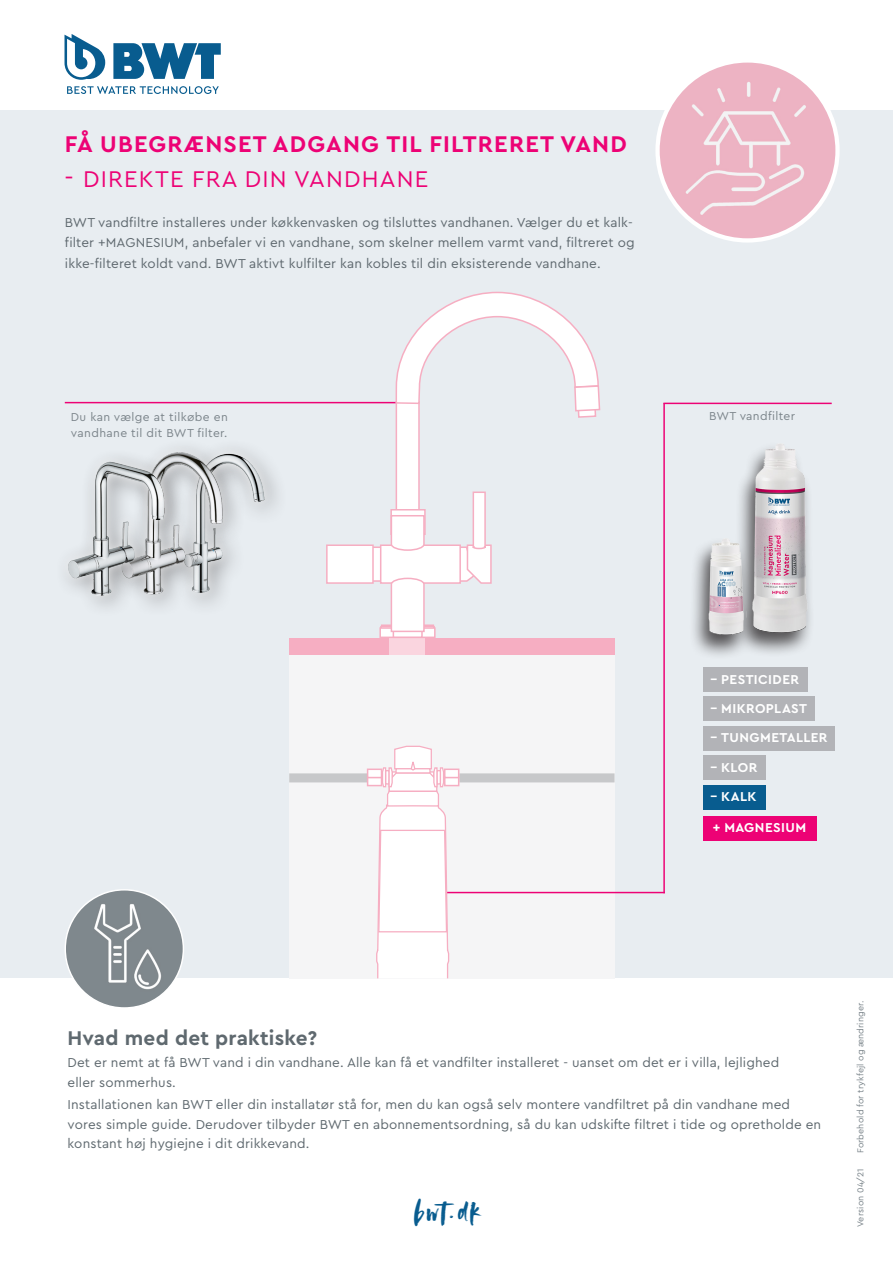
<style>
.page{position:relative;width:893px;height:1263px;background:#fff}
.page>*{position:absolute;margin:0;border:0;box-sizing:border-box;transform-origin:0 0}
.t1{font:33px "Avallon";color:#085c8f}
.Copy_Head{font:700 23.85px "Cera PRO";letter-spacing:.05em;color:#ed0275}
.Copy_Head-2{font:23.85px "Cera PRO";letter-spacing:.05em;color:#ed0275}
.Copy_Head-3{font:700 20.85px "Cera PRO";letter-spacing:.01em;color:#5f696f}
.Copy_Head-4{font:13.5px/19.5px "Cera PRO";letter-spacing:.01em;color:#5f696f}
.Auf_einen_Blick_Grau{font:700 13.5px "Cera PRO";letter-spacing:.035em;color:#fff}
.Auf_einen_Blick_MAGN{font:700 13.5px "Cera PRO";letter-spacing:.035em;color:#fff}
.Copy_Head-5{font:12px "Cera PRO";letter-spacing:.03em;color:#7c858b}
.Copy_Head-6{font:9px "Cera PRO";letter-spacing:.01em;color:#798389}
.s1{font-size:26.7px}
</style>
<div class="page">
<div style="left:0;top:111px;width:893px;height:867px;background:#e8edf1"></div>
<div style="left:289px;top:654px;width:325px;height:324px;background:#f5f5f6"></div>
<div style="left:289px;top:638px;width:325px;height:17px;background:#f6aec2"></div>
<div style="left:389px;top:638px;width:36px;height:17px;background:#fad5df"></div>
<div style="left:379px;top:627px;width:57px;height:11px;background:#fff;border:2px solid #f6aec2"></div>
<div style="left:289px;top:773px;width:86px;height:9px;background:#c7c8ca"></div>
<div style="left:459px;top:773px;width:155px;height:9px;background:#c7c8ca"></div>
<hr style="left:444px;top:892px;width:221px;height:1px;background:#ed0275">
<hr style="left:65px;top:402px;width:332px;height:1px;background:#ed0275">
<div style="left:444px;top:776px;width:15px;height:10px;background:#fff;border:2px solid #f6aec2"></div>
<div style="left:444px;top:768px;width:15px;height:10px;background:#fff;border:2px solid #f6aec2"></div>
<div style="left:367px;top:776px;width:15px;height:10px;background:#fff;border:2px solid #f6aec2"></div>
<div style="left:367px;top:768px;width:15px;height:10px;background:#fff;border:2px solid #f6aec2"></div>
<svg style="left:372px;top:745px;width:81px;height:234px"></svg>
<img style="left:65px;top:891px;width:118px;height:116px">
<img style="left:246px;top:451px;width:27px;height:61px">
<div style="left:108px;top:438px;width:138px;height:179px;background:#231f20;opacity:.44"></div>
<div style="left:113px;top:443px;width:118px;height:160px;background:#e5eaee"></div>
<img style="left:188px;top:450px;width:43px;height:152px">
<div style="left:54px;top:448px;width:134px;height:170px;background:#231f20;opacity:.44"></div>
<img style="left:59px;top:453px;width:114px;height:150px">
<div style="left:703px;top:726px;width:131px;height:24px;background:#b2b3b7"></div>
<div style="left:703px;top:667px;width:105px;height:24px;background:#b2b3b7"></div>
<div style="left:703px;top:696px;width:112px;height:25px;background:#b2b3b7"></div>
<div style="left:703px;top:755px;width:63px;height:25px;background:#b2b3b7"></div>
<div style="left:703px;top:785px;width:63px;height:25px;background:#085c8f"></div>
<div style="left:703px;top:816px;width:113px;height:24px;background:#ed0275"></div>
<hr style="left:663px;top:403px;width:169px;height:1px;background:#ed0275">
<hr style="left:663px;top:403px;width:2px;height:490px;background:#ed0275">
<div style="left:396px;top:401px;width:24px;height:118px;background:#fff;border:2px solid #f6aec2"></div>
<div style="left:393px;top:612px;width:30px;height:26px;background:#fff;border:2px solid #f6aec2"></div>
<div style="left:326px;top:544px;width:48px;height:40px;background:#fff;border:2px solid #f6aec2"></div>
<svg style="left:395px;top:291px;width:206px;height:128px"></svg>
<svg style="left:353px;top:491px;width:139px;height:142px"></svg>
<img style="left:658px;top:63px;width:179px;height:175px">
<div style="left:655px;top:58px;width:185px;height:185px;border:4px solid #fff;border-radius:50%"></div>
<div style="left:689px;top:441px;width:126px;height:218px;background:#231f20;opacity:.75"></div>
<img style="left:751px;top:402px;width:57px;height:245px">
<img style="left:695px;top:402px;width:52px;height:245px">
<svg style="left:67px;top:86px;width:152px;height:8px"></svg>
<svg style="left:113px;top:43px;width:108px;height:36px"></svg>
<svg style="left:65px;top:34px;width:40px;height:46px"></svg>
<p class="Copy_Head" style="left:65px;top:128px;width:563px">FÅ UBEGRÆNSET ADGANG TIL FILTRERET VAND</p>
<p class="Copy_Head-2" style="left:65px;top:163px;width:365px"><span class="s1">-</span> DIREKTE FRA DIN VANDHANE</p>
<p class="Copy_Head-4" style="left:65px;top:211px;width:571px;line-height:20.9px">BWT vandfiltre installeres under køkkenvasken og tilsluttes vandhanen. Vælger du et kalk&shy;filter +MAGNESIUM, anbefaler vi en vandhane, som skelner mellem varmt vand, filtreret og ikke-filteret koldt vand. BWT aktivt kulfilter kan kobles til din eksisterende vandhane.</p>
<p class="Copy_Head-5" style="left:71px;top:409px;width:158px">Du kan vælge at tilkøbe en</p>
<p class="Copy_Head-5" style="left:709px;top:408px;width:88px">BWT vandfilter</p>
<p class="Copy_Head-5" style="left:71px;top:425px;width:158px">vandhane til dit BWT filter.</p>
<p class="Auf_einen_Blick_Grau" style="left:710px;top:671px;width:90px">– PESTICIDER</p>
<p class="Auf_einen_Blick_Grau" style="left:710px;top:700px;width:98px">– MIKROPLAST</p>
<p class="Auf_einen_Blick_Grau" style="left:710px;top:729px;width:119px">– TUNGMETALLER</p>
<p class="Auf_einen_Blick_Grau" style="left:710px;top:759px;width:48px">– KLOR</p>
<p class="Auf_einen_Blick_Grau" style="left:710px;top:787px;width:48px">– KALK</p>
<p class="Auf_einen_Blick_MAGN" style="left:713px;top:818px;width:95px">+ MAGNESIUM</p>
<p class="Copy_Head-3" style="left:68px;top:1024px;width:251px">Hvad med det praktiske?</p>
<p class="Copy_Head-4" style="left:68px;top:1052px;width:713px">Det er nemt at få BWT vand i din vandhane. Alle kan få et vandfilter installeret - uanset om det er i villa, lejlighed eller sommerhus.</p>
<p class="Copy_Head-4" style="left:68px;top:1094px;width:755px">Installationen kan BWT eller din installatør stå for, men du kan også selv montere vandfiltret på din vandhane med vores simple guide. Derudover tilbyder BWT en abonnementsordning, så du kan udskifte filtret i tide og opretholde en konstant høj hygiejne i dit drikkevand.</p>
<p class="t1" style="left:414px;top:1190px;width:67px">bwt.dk</p>
<p class="Copy_Head-6" style="left:855px;top:1153px;width:154px;rotate:-90deg">Forbehold for trykfejl og ændringer.</p>
<p class="Copy_Head-6" style="left:855px;top:1227px;width:60px;rotate:-90deg">Version 04/21</p>
</div>
